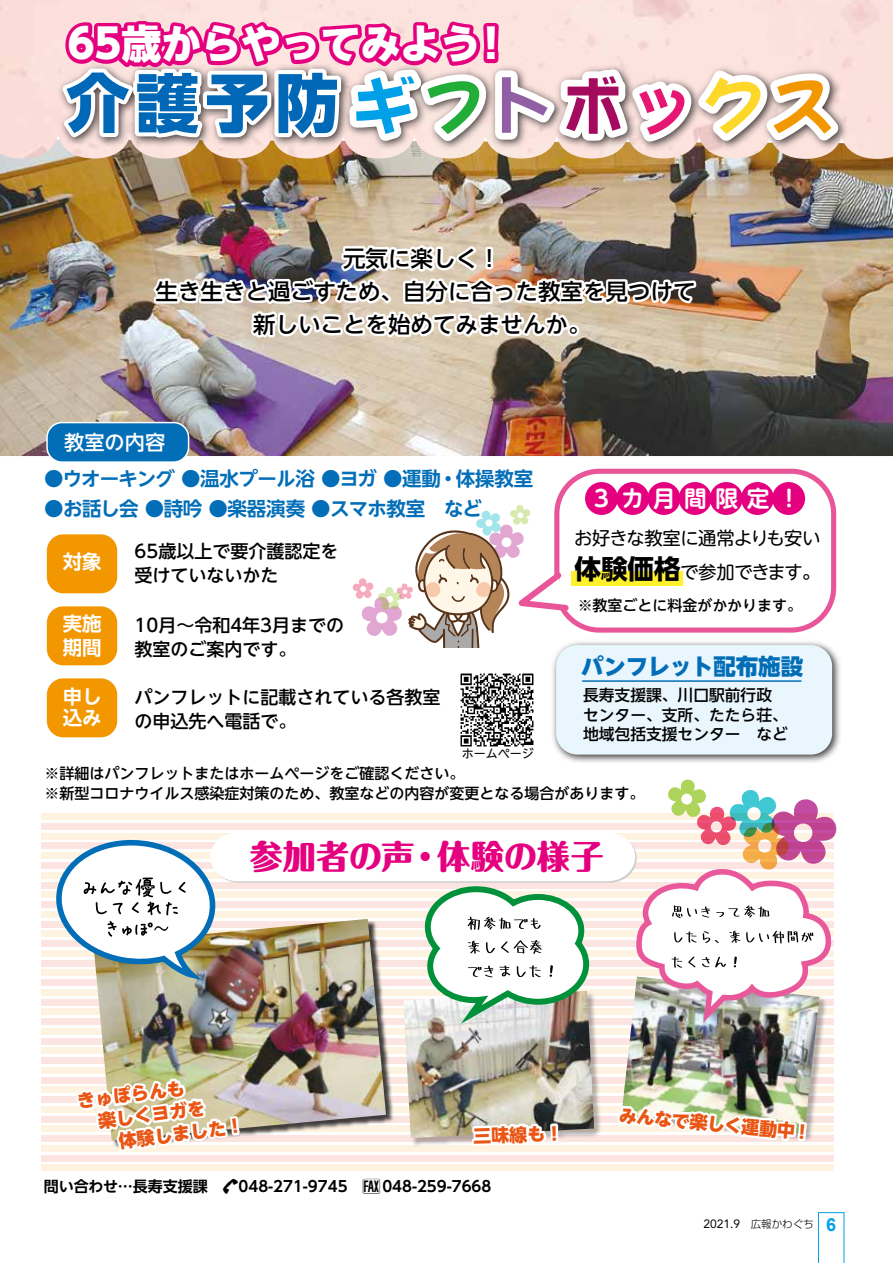
<style>
.page{position:relative;width:893px;height:1263px;background:#fff}
.page>*{position:absolute;margin:0;border:0;box-sizing:border-box;transform-origin:0 0}
.t1{font:800 63.45px "UD Shin Go NT Pro";color:#0068b7}
.t2{font:800 40.5px "UD Shin Go NT Pro";letter-spacing:-.015em;color:#fff}
.t3{font:800 33px "Maru Fo Pro";color:#e4007f}
.t4{font:700 22.65px "UD Shin M Go Pro De";letter-spacing:.38em;color:#fff}
.t5{font:500 22.5px/33px "UD Shin Go NT Pro";color:#000;text-align:center}
.t6{font:800 22.5px "UD Shin Go NT Pro";letter-spacing:-.015em;color:#036eb8}
.t7{font:500 20.25px "UD Shin Go NT Pro";color:#fff}
.t8{font:700 19.5px "UD Shin Go NT Pro De";letter-spacing:-.025em;color:#036eb8}
.t9{font:700 19.5px/24px "UD Shin Go NT Pro De";color:#fff}
.t10{font:18.3px/33.9px "UD Shin M Go Pro";letter-spacing:-.025em;color:#000}
.t11{font:500 18px/24px "UD Shin Go NT Pro";color:#000}
.t12{font:800 18px "UD Shin Go NT Pro";color:#ea5514}
.t13{font:700 18px "Arial";color:#00a0e9}
.t14{font:500 15.75px/19.5px "UD Shin Go NT Pro";color:#000}
.t15{font:500 15px/19.5px "UD Shin Go NT Pro";color:#000}
.t16{font:700 15px "UD Shin Go NT Pro De";color:#000}
.t17{font:12px "Avenir";color:#000}
.t18{font:12px "UD Shin Go NT Pro";color:#000}
.t19{font:300 10.5px "Shin Go Pro";color:#000}
.s1{font-family:"DFPOP1 W12 MP RKSJ H";font-weight:400;font-size:61.8px;color:#00a0e9}
.s2{font-family:"DFPOP1 W12 MP RKSJ H";font-weight:400;font-size:61.8px;color:#22ac38}
.s3{font-family:"DFPOP1 W12 MP RKSJ H";font-weight:400;font-size:61.8px;color:#915fa4}
.s4{font-family:"DFPOP1 W12 MP RKSJ H";font-weight:400;font-size:61.8px;color:#a40b5e}
.s5{font-family:"DFPOP1 W12 MP RKSJ H";font-weight:400;font-size:61.8px;color:#e61673}
.s6{font-family:"DFPOP1 W12 MP RKSJ H";font-weight:400;font-size:61.8px;color:#fed72b}
.s7{font-family:"DFPOP1 W12 MP RKSJ H";font-weight:400;font-size:61.8px;color:#f39700}
.s8{font-family:"UD Shin Go NT Pro";font-weight:700;font-size:26.55px}
.s9{font-family:"F1 kawagu 1";font-weight:400}
</style>
<div class="page">
<img style="left:0;top:159px;width:893px;height:297px">
<img style="left:552px;top:647px;width:288px;height:116px">
<div style="left:556px;top:645px;width:276px;height:110px;background:#eaf6fd;border-radius:21px"></div>
<div style="left:44px;top:532px;width:76px;height:64px;border:5px solid #fff;border-radius:16px"></div>
<div style="left:47px;top:534px;width:70px;height:59px;background:#f39700;border-radius:16px"></div>
<hr style="left:582px;top:680px;width:219px;height:2px;background:#036eb8">
<div style="left:44px;top:604px;width:76px;height:64px;border:5px solid #fff;border-radius:16px"></div>
<div style="left:47px;top:606px;width:70px;height:59px;background:#f39700;border-radius:16px"></div>
<div style="left:44px;top:676px;width:76px;height:64px;border:5px solid #fff;border-radius:16px"></div>
<div style="left:47px;top:678px;width:70px;height:59px;background:#f39700;border-radius:16px"></div>
<img style="left:460px;top:673px;width:74px;height:74px">
<img style="left:0;top:0;width:893px;height:159px">
<img style="left:850px;top:54px;width:12px;height:319px">
<img style="left:51px;top:9px;width:799px;height:638px">
<img style="left:42px;top:779px;width:802px;height:484px">
<h2 class="t2" style="left:68px;top:11px;width:414px">65歳からやってみよう</h2>
<h2 class="t2" style="left:471px;top:11px;width:42px">!</h2>
<h1 class="t1" style="left:66px;top:51px;width:769px">介護予防<span class="s1">ギ</span><span class="s2">フ</span><span class="s3">ト</span><span class="s4">ボ</span><span class="s5">ッ</span><span class="s6">ク</span><span class="s7">ス</span></h1>
<h3 class="t5" style="left:156px;top:241px;width:541px">元気に楽しく!<br>生き生きと過ごすため、自分に合った教室を見つけて新しいことを始めてみませんか。</h3>
<h3 class="t7" style="left:64px;top:426px;width:103px">教室の内容</h3>
<h3 class="t8" style="left:44px;top:462px;width:490px">●ウオーキング ●温水プール浴 ●ヨガ ●運動・体操教室</h3>
<h3 class="t8" style="left:44px;top:492px;width:439px">●お話し会 ●詩吟 ●楽器演奏 ●スマホ教室　など</h3>
<h3 class="t9" style="left:63px;top:549px;width:40px">対象</h3>
<p class="t11" style="left:135px;top:539px;width:205px">65歳以上で要介護認定を</p>
<p class="t11" style="left:135px;top:563px;width:146px">受けていないかた</p>
<h3 class="t9" style="left:63px;top:611px;width:40px">実施期間</h3>
<p class="t11" style="left:135px;top:612px;width:211px">10月～令和4年3月までの教室のご案内です。</p>
<h3 class="t9" style="left:63px;top:686px;width:40px;line-height:21px">申し込み</h3>
<p class="t11" style="left:135px;top:684px;width:308px">パンフレットに記載されている各教室の申込先へ電話で。</p>
<p class="t18" style="left:462px;top:744px;width:73px">ホームページ</p>
<h3 class="t4" style="left:590px;top:480px;width:212px">３カ月間限定!</h3>
<p class="t10" style="left:574px;top:520px;width:248px">お好きな教室に通常よりも安い<span class="s8">体験価格</span>で参加できます。</p>
<p class="t15" style="left:578px;top:595px;width:226px">※教室ごとに料金がかかります。</p>
<h3 class="t6" style="left:581px;top:648px;width:223px">パンフレット配布施設</h3>
<p class="t14" style="left:583px;top:685px;width:206px">長寿支援課、川口駅前行政センター、支所、たたら荘、地域包括支援センター　など</p>
<p class="t15" style="left:44px;top:763px;width:601px">※詳細はパンフレットまたはホームページをご確認ください。<br>※新型コロナウイルス感染症対策のため、教室などの内容が変更となる場合があります。</p>
<h3 class="t3" style="left:250px;top:830px;width:166px">参加者の声</h3>
<h3 class="t3" style="left:409px;top:830px;width:196px">・体験の様子</h3>
<p class="t12" style="left:76px;top:1086px;width:109px;rotate:-7deg">きゅぽらんも</p>
<p class="t12" style="left:79px;top:1109px;width:127px;rotate:-7deg">　楽しくヨガを</p>
<p class="t12" style="left:99px;top:1128px;width:145px;rotate:-7deg">　体験しました!</p>
<p class="t12" style="left:473px;top:1121px;width:91px;rotate:-2deg">三味線も!</p>
<p class="t16" style="left:44px;top:1174px;width:449px">問い合わせ…長寿支援課　<span class="s9">i</span>048-271-9745｠｠<span class="s9">k</span>048-259-7668</p>
<p class="t12" style="left:620px;top:1101px;width:194px;rotate:5deg">みんなで楽しく運動中!</p>
<p class="t17" style="left:703px;top:1217px;width:38px">2021.9</p>
<p class="t19" style="left:751px;top:1215px;width:65px">広報かわぐち</p>
<p class="t13" style="left:826px;top:1213px;width:12px">6</p>
</div>
